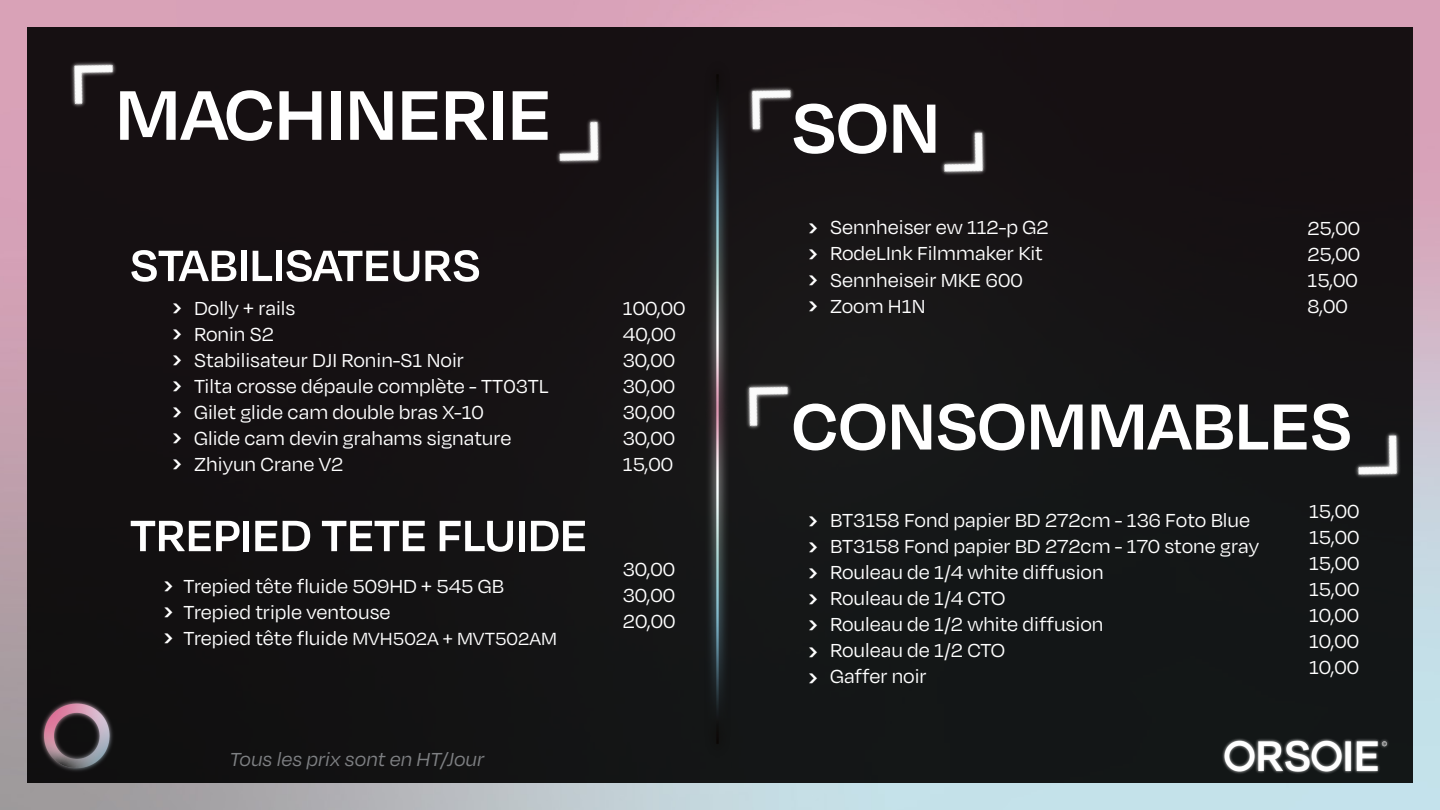
<style>
.page{position:relative;width:1440px;height:810px;background:#fff}
.page>*{position:absolute;margin:0;border:0;box-sizing:border-box;transform-origin:0 0}
.t1{font:600 80.93px "Degular";color:#fff}
.t2{font:600 80.25px "Degular";color:#fff}
.t3{font:600 75px "Degular";color:#fff}
.t4{font:600 50.62px "Degular";color:#fff}
.t5{font:21.75px "Degular";color:#fff}
.t6{font:italic 21.75px "Degular";color:#7e8083}
.t7{font:700 21.75px "Degular";color:#fff}
.s1{font-size:20.25px}
</style>
<div class="page">
<div style="left:27px;top:27px;width:1386px;height:756px;background:#151214"></div>
<img style="left:41px;top:700px;width:72px;height:71px">
<img style="left:1222px;top:738px;width:167px;height:36px">
<img style="left:556px;top:119px;width:45px;height:45px">
<img style="left:27px;top:16px;width:132px;height:91px">
<img style="left:687px;top:74px;width:66px;height:710px">
<img style="left:720px;top:74px;width:74px;height:95px">
<img style="left:941px;top:129px;width:45px;height:46px">
<img style="left:691px;top:330px;width:101px;height:129px">
<img style="left:1355px;top:390px;width:85px;height:140px">
<p class="t1" style="left:115px;top:64px;width:438px">MACHINERIE</p>
<p class="t4" style="left:130px;top:234px;width:352px">STABILISATEURS</p>
<p class="t5" style="left:194px;top:295px;width:103px">Dolly + rails</p>
<p class="t5" style="left:194px;top:321px;width:81px">Ronin S2</p>
<p class="t5" style="left:194px;top:347px;width:271px">Stabilisateur DJI Ronin-S1 Noir</p>
<p class="t5" style="left:194px;top:373px;width:356px">Tilta crosse dépaule complète - TT03TL</p>
<p class="t5" style="left:194px;top:399px;width:291px">Gilet glide cam double bras X-10</p>
<p class="t5" style="left:194px;top:425px;width:319px">Glide cam devin grahams signature</p>
<p class="t5" style="left:194px;top:451px;width:151px">Zhiyun Crane V2</p>
<p class="t7" style="left:173px;top:294px;width:10px">›</p>
<p class="t7" style="left:173px;top:320px;width:10px">›</p>
<p class="t7" style="left:173px;top:346px;width:10px">›</p>
<p class="t7" style="left:173px;top:372px;width:10px">›</p>
<p class="t7" style="left:173px;top:398px;width:10px">›</p>
<p class="t7" style="left:173px;top:424px;width:10px">›</p>
<p class="t7" style="left:173px;top:450px;width:10px">›</p>
<p class="t4" style="left:130px;top:504px;width:459px">TREPIED TETE FLUIDE</p>
<p class="t5" style="left:183px;top:573px;width:322px">Trepied tête fluide 509HD + 545 GB</p>
<p class="t5" style="left:183px;top:599px;width:209px">Trepied triple ventouse</p>
<p class="t5" style="left:183px;top:625px;width:375px">Trepied tête fluide <span class="s1">MVH502A + MVT502AM</span></p>
<p class="t7" style="left:165px;top:572px;width:10px">›</p>
<p class="t7" style="left:165px;top:598px;width:10px">›</p>
<p class="t7" style="left:165px;top:625px;width:10px">›</p>
<p class="t5" style="left:623px;top:295px;width:64px">100,00</p>
<p class="t5" style="left:623px;top:321px;width:54px">40,00</p>
<p class="t5" style="left:623px;top:347px;width:54px">30,00</p>
<p class="t5" style="left:623px;top:373px;width:54px">30,00</p>
<p class="t5" style="left:623px;top:399px;width:54px">30,00</p>
<p class="t5" style="left:623px;top:425px;width:54px">30,00</p>
<p class="t5" style="left:623px;top:451px;width:52px">15,00</p>
<p class="t5" style="left:623px;top:556px;width:54px">30,00</p>
<p class="t5" style="left:623px;top:582px;width:54px">30,00</p>
<p class="t5" style="left:623px;top:608px;width:54px">20,00</p>
<p class="t6" style="left:230px;top:746px;width:256px">Tous les prix sont en HT/Jour</p>
<p class="t2" style="left:792px;top:78px;width:150px">SON</p>
<p class="t7" style="left:809px;top:214px;width:10px">›</p>
<p class="t7" style="left:809px;top:240px;width:10px">›</p>
<p class="t7" style="left:809px;top:266px;width:10px">›</p>
<p class="t7" style="left:809px;top:292px;width:10px">›</p>
<p class="t5" style="left:830px;top:215px;width:220px">Sennheiser ew 112-p G2</p>
<p class="t5" style="left:830px;top:241px;width:214px">RodeLInk Filmmaker Kit</p>
<p class="t5" style="left:830px;top:267px;width:194px">Sennheiseir MKE 600</p>
<p class="t5" style="left:830px;top:293px;width:97px">Zoom H1N</p>
<p class="t5" style="left:1308px;top:215px;width:54px">25,00</p>
<p class="t5" style="left:1308px;top:241px;width:54px">25,00</p>
<p class="t5" style="left:1308px;top:267px;width:52px">15,00</p>
<p class="t5" style="left:1308px;top:293px;width:42px">8,00</p>
<p class="t3" style="left:792px;top:380px;width:562px">CONSOMMABLES</p>
<p class="t7" style="left:809px;top:507px;width:10px">›</p>
<p class="t7" style="left:809px;top:533px;width:10px">›</p>
<p class="t7" style="left:809px;top:560px;width:10px">›</p>
<p class="t7" style="left:809px;top:586px;width:10px">›</p>
<p class="t7" style="left:809px;top:612px;width:10px">›</p>
<p class="t7" style="left:809px;top:638px;width:10px">›</p>
<p class="t7" style="left:809px;top:664px;width:10px">›</p>
<p class="t5" style="left:830px;top:507px;width:422px">BT3158 Fond papier BD 272cm - 136 Foto Blue</p>
<p class="t5" style="left:830px;top:533px;width:430px">BT3158 Fond papier BD 272cm - 170 stone gray</p>
<p class="t5" style="left:830px;top:559px;width:275px">Rouleau de 1/4 white diffusion</p>
<p class="t5" style="left:830px;top:585px;width:177px">Rouleau de 1/4 CTO</p>
<p class="t5" style="left:830px;top:611px;width:275px">Rouleau de 1/2 white diffusion</p>
<p class="t5" style="left:830px;top:637px;width:177px">Rouleau de 1/2 CTO</p>
<p class="t5" style="left:830px;top:664px;width:98px">Gaffer noir</p>
<p class="t5" style="left:1309px;top:498px;width:52px">15,00</p>
<p class="t5" style="left:1309px;top:524px;width:52px">15,00</p>
<p class="t5" style="left:1309px;top:550px;width:52px">15,00</p>
<p class="t5" style="left:1309px;top:576px;width:52px">15,00</p>
<p class="t5" style="left:1309px;top:602px;width:52px">10,00</p>
<p class="t5" style="left:1309px;top:628px;width:52px">10,00</p>
<p class="t5" style="left:1309px;top:654px;width:52px">10,00</p>
</div>
